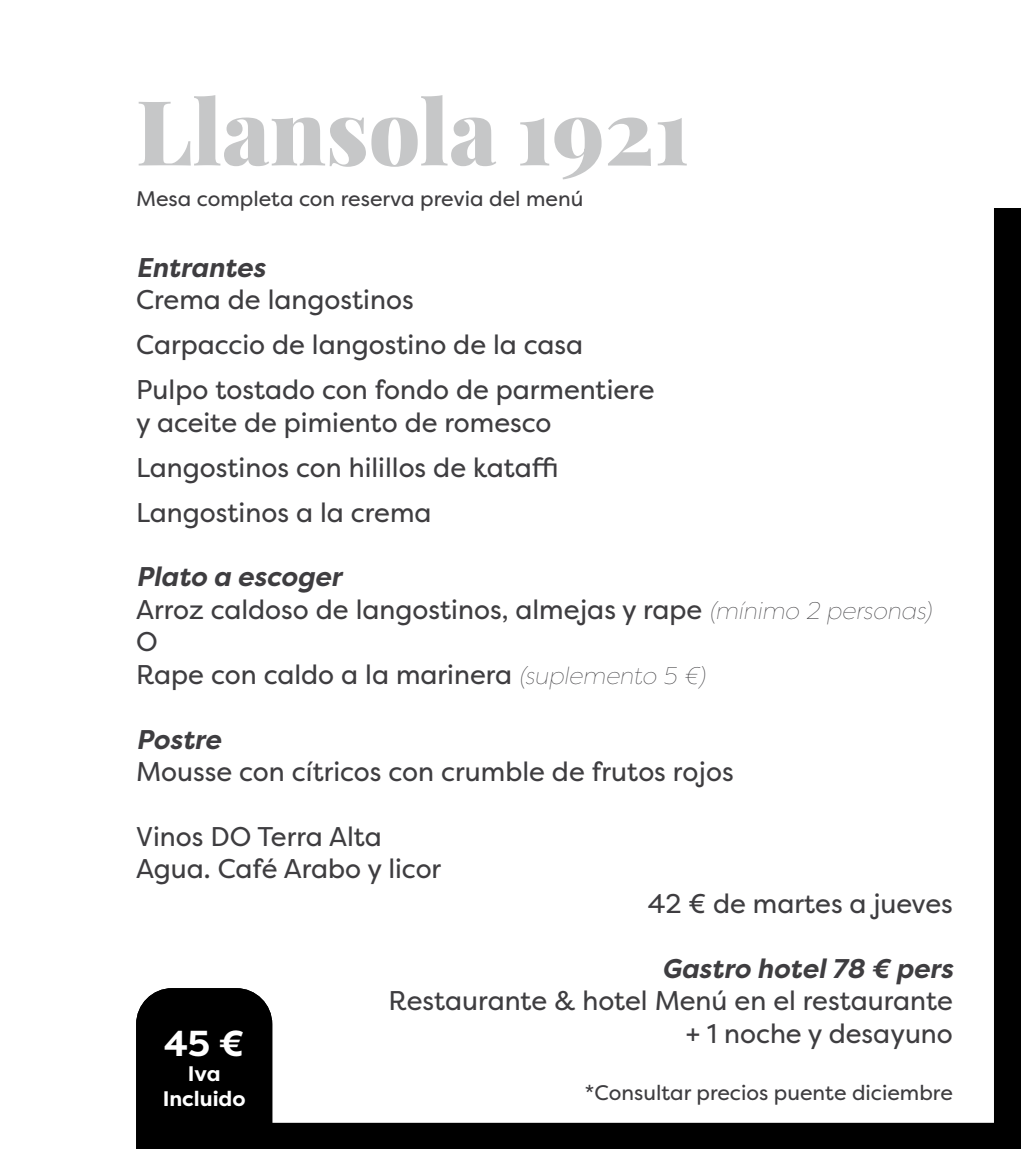
<style>
.page{position:relative;width:1021px;height:1149px;background:#fff}
.page>*{position:absolute;margin:0;border:0;box-sizing:border-box;transform-origin:0 0}
.t1{font:900 90px "Playfair Display";color:#c6c7c8}
.t2{font:700 36px "Filson Pro";color:#fff}
.t3{font:27px/32.4px "Filson Pro";color:#3e3d40}
.t4{font:italic 700 27px "Filson Pro";color:#3e3d40}
.t5{font:21px "Filson Pro";color:#3e3d40}
.t6{font:700 21px/25.2px "Filson Pro";color:#fff;text-align:center}
.s1{font-weight:700;font-style:italic}
.s2{font-weight:100;font-style:italic;font-size:24px}
</style>
<div class="page">
<div style="left:0;top:0;width:1020px;height:1148px;background:#000"></div>
<div style="left:46px;top:46px;width:948px;height:1077px;background:#fff"></div>
<div style="left:0;top:45px;width:136px;height:1103px;background:#fff"></div>
<div style="left:0;top:0;width:1020px;height:207px;background:#fff"></div>
<div style="left:136px;top:988px;width:136px;height:135px;background:#000"></div>
<h1 class="t1" style="left:136px;top:61px;width:555px">Llansola 1921</h1>
<p class="t5" style="left:136px;top:184px;width:449px">Mesa completa con reserva previa del menú</p>
<p class="t4" style="left:136px;top:250px;width:131px">Entrantes</p>
<p class="t3" style="left:136px;top:276px;width:520px;line-height:45px">Crema de langostinos<br>Carpaccio de langostino de la casa<br>Pulpo tostado con fondo de parmentiere</p>
<p class="t3" style="left:136px;top:399px;width:424px;line-height:45px">y aceite de pimiento de romesco<br>Langostinos con hilillos de kataffi<br>Langostinos a la crema</p>
<p class="t3" style="left:136px;top:560px;width:796px"><span class="s1">Plato a escoger<br></span>Arroz caldoso de langostinos, almejas y rape <span class="s2">(mínimo 2 personas)<br></span>O<br>Rape con caldo a la marinera <span class="s2">(suplemento 5 €)</span></p>
<p class="t4" style="left:136px;top:721px;width:86px">Postre</p>
<p class="t3" style="left:136px;top:754px;width:599px">Mousse con cítricos con crumble de frutos rojos</p>
<p class="t3" style="left:136px;top:819px;width:307px">Vinos DO Terra Alta<br>Agua. Café Arabo y licor</p>
<h2 class="t2" style="left:164px;top:1019px;width:82px">45 €</h2>
<p class="t6" style="left:163px;top:1060px;width:84px">Iva<br>Incluido</p>
<p class="t3" style="left:648px;top:886px;width:306px">42 € de martes a jueves</p>
<p class="t4" style="left:661px;top:951px;width:292px">Gastro hotel 78 € pers</p>
<p class="t3" style="left:388px;top:983px;width:566px;text-align:right">Restaurante &amp; hotel Menú en el restaurante + 1 noche y desayuno</p>
<p class="t5" style="left:585px;top:1078px;width:369px">*Consultar precios puente diciembre</p>
</div>
